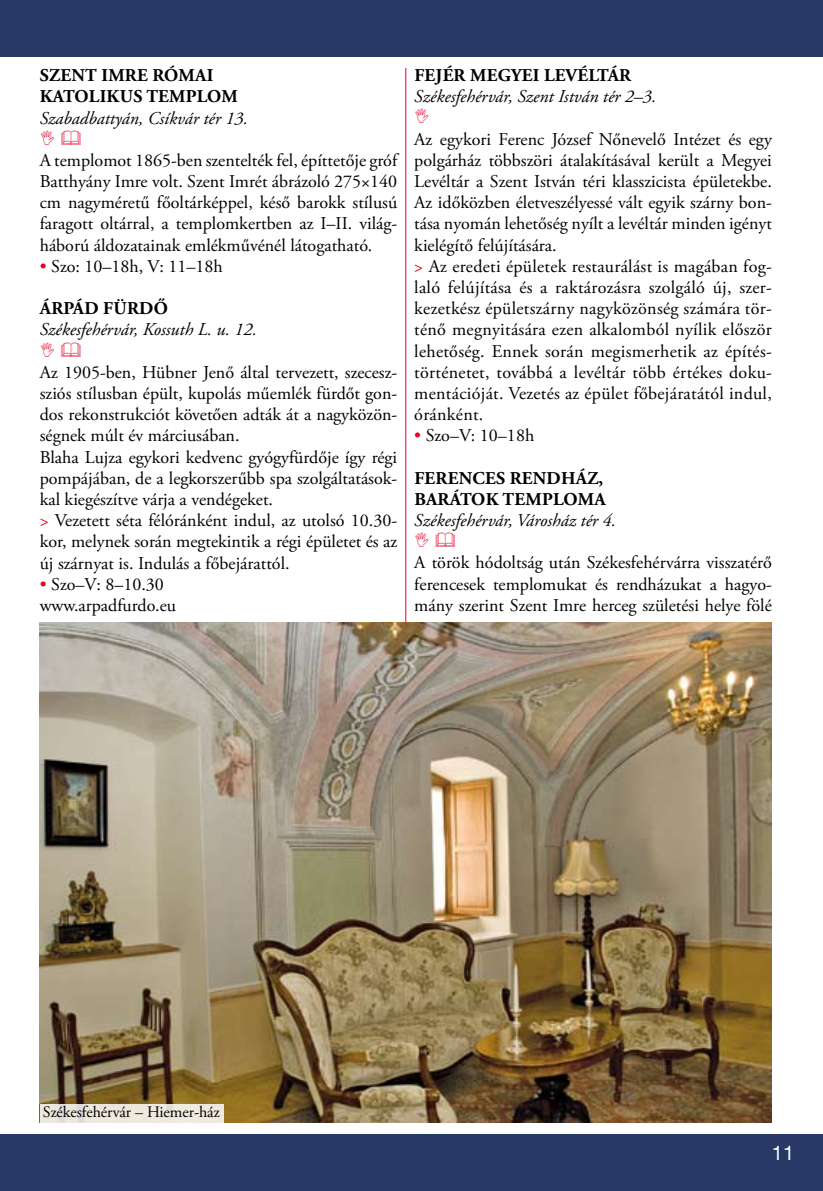
<style>
.page{position:relative;width:823px;height:1191px;background:#fff}
.page>*{position:absolute;margin:0;border:0;box-sizing:border-box;transform-origin:0 0}
.t1{font:20px "Helvetica Neue LT Pro";color:#fff}
.t2{font:18px/21.2px "Adobe Garamond Pro";color:#000}
.t3{font:italic 18px "Adobe Garamond Pro";color:#000}
.t4{font:700 18px "Adobe Garamond Pro";letter-spacing:.015em;color:#000}
.t5{font:16px "Adobe Garamond Pro";letter-spacing:-.005em;color:#000}
.s1{color:#e20026}
</style>
<div class="page">
<div style="left:0;top:1134px;width:822px;height:57px;background:#283967"></div>
<div style="left:0;top:0;width:822px;height:57px;background:#283967"></div>
<hr style="left:405px;top:68px;width:1px;height:1055px;background:#e20026">
<img style="left:40px;top:622px;width:731px;height:501px">
<div style="left:40px;top:1104px;width:183px;height:19px;background:linear-gradient(to right,#e8e4dc,#f0ebde)"></div>
<p class="t4" style="left:40px;top:65px;width:74px">SZENT IMRE</p>
<p class="t4" style="left:152px;top:65px;width:62px">RÓMAI</p>
<p class="t4" style="left:40px;top:86px;width:13px">KAT</p>
<p class="t4" style="left:74px;top:86px;width:86px">OLIKUS TEM</p>
<p class="t4" style="left:186px;top:86px;width:52px">PLOM</p>
<p class="t3" style="left:40px;top:107px;width:209px">Szabadbattyán, Csíkvár tér 13.</p>
<p class="t2" style="left:40px;top:150px;width:359px;text-align:justify">A templomot 1865-ben szentelték fel, építtetője gróf Batthyány Imre volt. Szent Imrét ábrázoló 275×140 cm nagyméretű főoltárképpel, késő barokk stílusú faragott oltárral, a templomkertben az I–II. világ&shy;háború áldozatainak emlékművénél látogatható.</p>
<p class="t2" style="left:40px;top:256px;width:184px"><span class="s1">•</span> Szo: 10–18h, V: 11–18h</p>
<p class="t4" style="left:40px;top:298px;width:129px">ÁRPÁD FÜRDŐ</p>
<p class="t3" style="left:40px;top:319px;width:219px">Székesfehérvár, Kossuth L. u. 12.</p>
<p class="t2" style="left:40px;top:362px;width:359px">Az 1905-ben, Hübner Jenő által tervezett, szeces - sziós stílusban épült, kupolás műemlék fürdőt gon&shy;dos rekonstrukciót követően adták át a nagyközön&shy;ségnek múlt év márciusában.<br>Blaha Lujza egykori kedvenc gyógyfürdője így régi pompájában, de a legkorszerűbb spa szolgáltatások&shy;kal kiegészítve várja a vendégeket.<br><span class="s1">&gt;</span> Vezetett séta félóránként indul, az utolsó 10.30- kor, melynek során megtekintik a régi épületet és az új szárnyat is. Indulás a főbejárattól.</p>
<p class="t2" style="left:40px;top:574px;width:138px"><span class="s1">•</span> Szo–V: 8–10.30 www.arpadfurdo.eu</p>
<p class="t4" style="left:414px;top:65px;width:85px">FEJÉR MEGYE</p>
<p class="t4" style="left:532px;top:65px;width:68px">I LEVÉLTÁR</p>
<p class="t3" style="left:414px;top:86px;width:243px">Székesfehérvár, Szent István tér 2–3.</p>
<p class="t2" style="left:414px;top:129px;width:359px">Az egykori Ferenc József Nőnevelő Intézet és egy polgárház többszöri átalakításával került a Megyei Levéltár a Szent István téri klasszicista épületekbe.<br>Az időközben életveszélyessé vált egyik szárny bon&shy;tása nyomán lehetőség nyílt a levéltár minden igényt kielégítő felújítására.<br><span class="s1">&gt;</span> Az eredeti épületek restaurálást is magában fog&shy;laló felújítása és a raktározásra szolgáló új, szer&shy;kezetkész épületszárny nagyközönség számára tör&shy;ténő megnyitására ezen alkalomból nyílik először lehetőség. Ennek során megismerhetik az építés&shy;történetet, továbbá a levéltár több értékes doku&shy;mentációját. Vezetés az épület főbejáratától indul, óránként.</p>
<p class="t2" style="left:414px;top:425px;width:121px"><span class="s1">•</span> Szo–V: 10–18h</p>
<p class="t4" style="left:414px;top:467px;width:12px">FERE</p>
<p class="t4" style="left:458px;top:467px;width:116px">NCES RENDHÁZ</p>
<p class="t4" style="left:598px;top:467px;width:6px">,</p>
<p class="t4" style="left:414px;top:489px;width:13px">BARÁT</p>
<p class="t4" style="left:471px;top:489px;width:46px">OK TEM</p>
<p class="t4" style="left:541px;top:489px;width:51px">PLOMA</p>
<p class="t3" style="left:414px;top:509px;width:203px">Székesfehérvár, Városház tér 4.</p>
<p class="t2" style="left:414px;top:553px;width:359px;text-align:justify">A török hódoltság után Székesfehérvárra visszatérő ferencesek templomukat és rendházukat a hagyo&shy;mány szerint Szent Imre herceg születési helye fölé</p>
<p class="t5" style="left:43px;top:1102px;width:178px">Székesfehérvár – Hiemer-ház</p>
<p class="t1" style="left:771px;top:1140px;width:24px">11</p>
</div>
